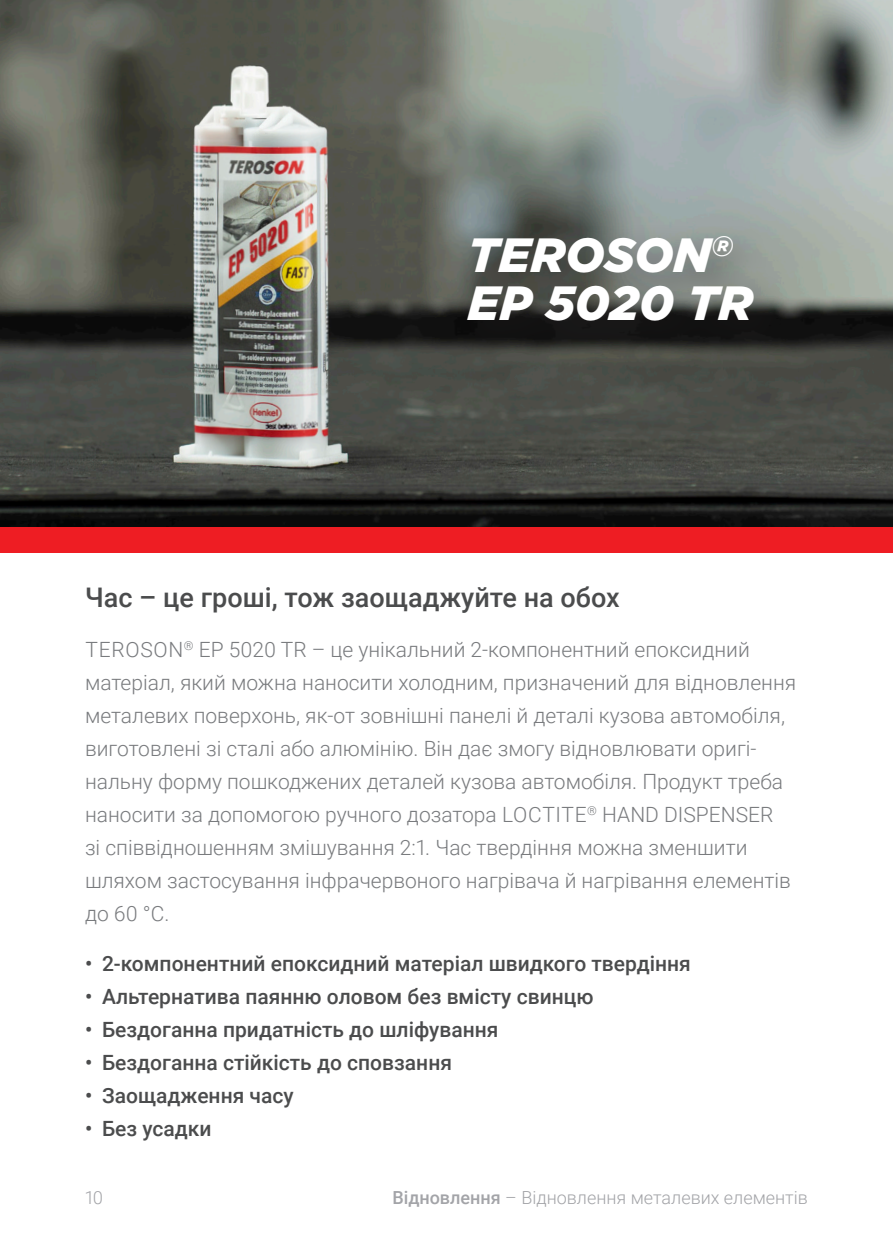
<style>
.page{position:relative;width:893px;height:1259px;background:#fff}
.page>*{position:absolute;margin:0;border:0;box-sizing:border-box;transform-origin:0 0}
.t1{font:italic 900 48px/48px "Gotham";color:#fff}
.t2{font:500 27px "Roboto";color:#4b4c4d}
.t3{font:300 21px/33px "Roboto";color:#797b7e}
.t4{font:500 21px "Roboto";color:#4b4c4d}
.t5{font:300 18px "Roboto";color:#a3a4a8}
.s1{font-weight:500}
</style>
<div class="page">
<img style="left:0;top:0;width:893px;height:527px">
<div style="left:0;top:527px;width:893px;height:26px;background:#ee1d23"></div>
<div style="left:453px;top:222px;width:339px;height:138px;background:#231f20;opacity:.4"></div>
<h1 class="t1" style="left:468px;top:230px;width:287px">TEROSON<sup>®<br></sup>EP 5020 TR</h1>
<p class="t2" style="left:85px;top:579px;width:536px">Час – це гроші, тож заощаджуйте на обох</p>
<p class="t3" style="left:85px;top:632px;width:713px">TEROSON<sup>®</sup> EP 5020 TR – це унікальний 2-компонентний епоксидний матеріал, який можна наносити холодним, призначений для відновлення металевих поверхонь, як-от зовнішні панелі й деталі кузова автомобіля, виготовлені зі сталі або алюмінію. Він дає змогу відновлювати оригі&shy;нальну форму пошкоджених деталей кузова автомобіля. Продукт треба наносити за допомогою ручного дозатора LOCTITE<sup>®</sup> HAND DISPENSER<br>зі співвідношенням змішування 2:1. Час твердіння можна зменшити шляхом застосування інфрачервоного нагрівача й нагрівання елементів до 60 °C.</p>
<p class="t4" style="left:85px;top:949px;width:607px">• 2-компонентний епоксидний матеріал швидкого твердіння</p>
<p class="t4" style="left:85px;top:982px;width:510px">• Альтернатива паянню оловом без вмісту свинцю</p>
<p class="t4" style="left:85px;top:1015px;width:415px">• Бездоганна придатність до шліфування</p>
<p class="t4" style="left:85px;top:1048px;width:369px">• Бездоганна стійкість до сповзання</p>
<p class="t4" style="left:85px;top:1081px;width:210px">• Заощадження часу</p>
<p class="t4" style="left:85px;top:1114px;width:128px">• Без усадки</p>
<p class="t5" style="left:85px;top:1185px;width:20px">10</p>
<p class="t5" style="left:392px;top:1185px;width:417px"><span class="s1">Відновлення</span> – Відновлення металевих елементів</p>
</div>
